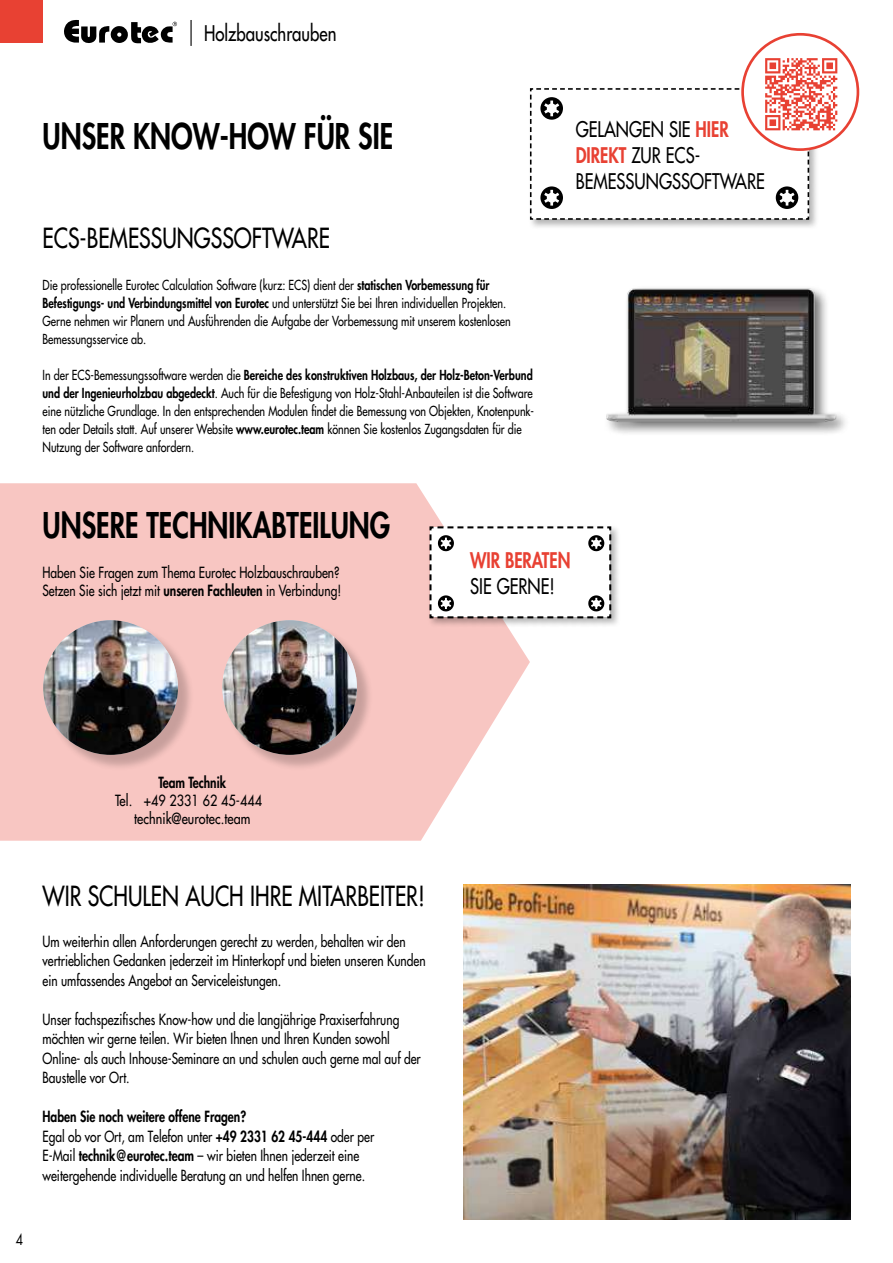
<style>
.page{position:relative;width:893px;height:1263px;background:#fff}
.page>*{position:absolute;margin:0;border:0;box-sizing:border-box;transform-origin:0 0}
.t1{font:800 34.5px "Futura Std";color:#000;scale:.8 1}
.t2{font:500 27px "Futura Std";color:#000;scale:.8 1}
.t3{font:500 21px/25.8px "Futura Std";color:#000;scale:.8 1}
.t4{font:800 21px "Futura Std";color:#e84133;scale:.8 1}
.t5{font:500 15px/19.5px "Futura Std";color:#000;scale:.8 1}
.t6{font:500 15px/18px "Futura Std";color:#000;text-align:center;scale:.84 1}
.t7{font:800 15px "Futura Std";color:#000;scale:.8 1}
.t8{font:15px "Futura Std";color:#000;scale:.8 1}
.t9{font:500 13.5px/18px "Futura Std";color:#000;scale:.8 1}
.s1{font-weight:800}
.s2{font-weight:800;color:#e84133}
</style>
<div class="page">
<svg style="left:64px;top:20px;width:113px;height:24px"></svg>
<div style="left:0;top:0;width:43px;height:43px;background:#e84133"></div>
<hr style="left:190px;top:20px;width:2px;height:26px;background:#000">
<svg style="left:0;top:483px;width:530px;height:358px;background:#f8ccc8"></svg>
<img style="left:606px;top:288px;width:238px;height:145px">
<div style="left:45px;top:622px;width:149px;height:149px;background:#000;opacity:.2"></div>
<img style="left:43px;top:620px;width:135px;height:135px;border-radius:67px">
<div style="left:224px;top:622px;width:149px;height:149px;background:#000;opacity:.2"></div>
<img style="left:222px;top:620px;width:135px;height:135px;border-radius:67px">
<div style="left:427px;top:524px;width:194px;height:105px;background:#000;opacity:.3"></div>
<svg style="left:428px;top:525px;width:184px;height:94px"></svg>
<img style="left:464px;top:884px;width:387px;height:336px">
<div style="left:528px;top:86px;width:291px;height:144px;background:#000;opacity:.3"></div>
<svg style="left:529px;top:58px;width:308px;height:163px"></svg>
<h3 class="t3" style="left:204px;top:20px;width:167px">Holzbauschrauben</h3>
<h1 class="t1" style="left:43px;top:114px;width:440px">UNSER KNOW-HOW FÜR SIE</h1>
<h2 class="t2" style="left:43px;top:221px;width:361px">ECS-BEMESSUNGSSOFTWARE</h2>
<p class="t9" style="left:43px;top:276px;width:587px">Die professionelle Eurotec Calculation Software (kurz: ECS) dient der <span class="s1">statischen Vorbemessung für Befestigungs- und Verbindungsmittel von Eurotec</span> und unterstützt Sie bei Ihren individuellen Projekten.<br>Gerne nehmen wir Planern und Ausführenden die Aufgabe der Vorbemessung mit unserem kostenlosen Bemessungsservice ab.</p>
<p class="t9" style="left:43px;top:366px;width:616px">In der ECS-Bemessungssoftware werden die <span class="s1">Bereiche des konstruktiven Holzbaus, der Holz-Beton-Verbund und der Ingenieurholzbau abgedeckt</span>. Auch für die Befestigung von Holz-Stahl-Anbauteilen ist die Software eine nützliche Grundlage. In den entsprechenden Modulen findet die Bemessung von Objekten, Knotenpunk&shy;ten oder Details statt. Auf unserer Website <span class="s1">www.eurotec.team</span> können Sie kostenlos Zugangsdaten für die Nutzung der Software anfordern.</p>
<h1 class="t1" style="left:43px;top:503px;width:436px">UNSERE TECHNIKABTEILUNG</h1>
<h3 class="t3" style="left:576px;top:117px;width:238px">GELANGEN SIE <span class="s2">HIER<br>DIREKT</span> ZUR ECS-<br>BEMESSUNGSSOFTWARE</h3>
<p class="t5" style="left:43px;top:564px;width:375px;line-height:18px">Haben Sie Fragen zum Thema Eurotec Holzbauschrauben?<br>Setzen Sie sich jetzt mit <span class="s1">unseren Fachleuten</span> in Verbindung!</p>
<h3 class="t4" style="left:470px;top:547px;width:127px">WIR BERATEN</h3>
<h3 class="t3" style="left:470px;top:573px;width:108px">SIE GERNE!</h3>
<p class="t7" style="left:158px;top:773px;width:86px">Team Technik</p>
<p class="t6" style="left:115px;top:792px;width:176px">Tel. +49 2331 62 45-444 technik@eurotec.team</p>
<p class="t8" style="left:16px;top:1230px;width:11px">4</p>
<h2 class="t2" style="left:43px;top:879px;width:480px">WIR SCHULEN AUCH IHRE MITARBEITER!</h2>
<p class="t5" style="left:43px;top:932px;width:480px">Um weiterhin allen Anforderungen gerecht zu werden, behalten wir den vertrieblichen Gedanken jederzeit im Hinterkopf und bieten unseren Kunden ein umfassendes Angebot an Serviceleistungen.</p>
<p class="t5" style="left:43px;top:1010px;width:474px">Unser fachspezifisches Know-how und die langjährige Praxiserfahrung möchten wir gerne teilen. Wir bieten Ihnen und Ihren Kunden sowohl Online- als auch Inhouse-Seminare an und schulen auch gerne mal auf der Baustelle vor Ort.</p>
<p class="t5" style="left:43px;top:1107px;width:416px"><span class="s1">Haben Sie noch weitere offene Fragen?<br></span>Egal ob vor Ort, am Telefon unter <span class="s1">+49 2331 62 45-444</span> oder per E-Mail <span class="s1">technik@eurotec.team</span> – wir bieten Ihnen jederzeit eine weitergehende individuelle Beratung an und helfen Ihnen gerne.</p>
</div>
